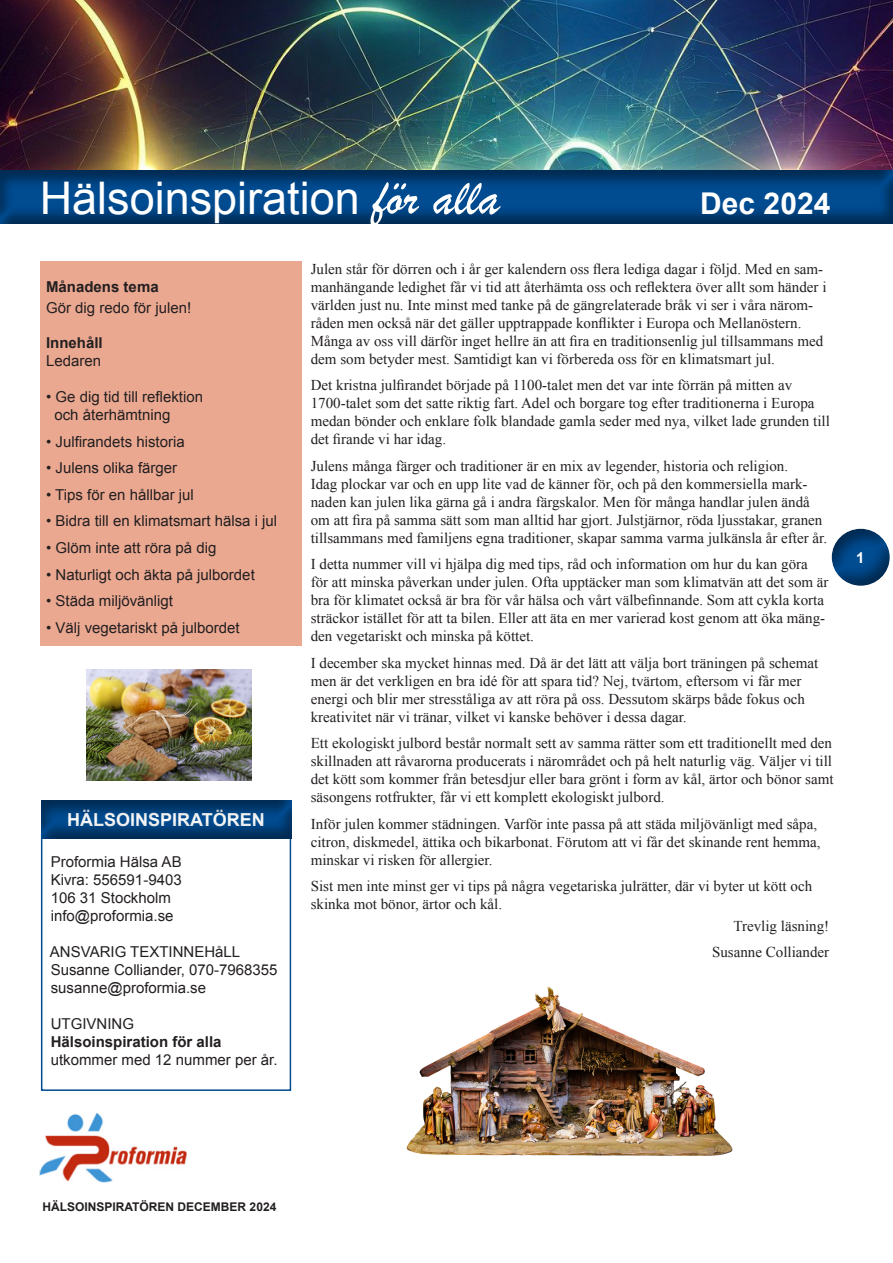
<style>
.page{position:relative;width:893px;height:1263px;background:#fff}
.page>*{position:absolute;margin:0;border:0;box-sizing:border-box;transform-origin:0 0}
.t1{font:45px "Arial";color:#fff}
.t2{font:700 30px "Arial";color:#fff}
.t3{font:700 18px "Arial";color:#fafafa}
.Brödtext{font:15px/18px "Times New Roman";color:#231f20}
.Brödtext-2{font:15px/18px "Arial";color:#231f20}
.titel{font:15px/21px "Arial";color:#231f20}
.titel-2{font:700 15px/18px "Arial";color:#231f20}
.t4{font:700 15px "Arial";color:#fff}
.t5{font:700 12px "Arial";color:#231f20}
.s1{font-family:"Brush Script";font-size:52.5px}
.s2{font-weight:700}
.s3{font-weight:400}
</style>
<div class="page">
<div style="left:831px;top:528px;width:62px;height:58px;background:#231f20;opacity:.5"></div>
<div style="left:41px;top:261px;width:261px;height:385px;background:#eaa891"></div>
<img style="left:39px;top:1113px;width:148px;height:69px">
<img style="left:87px;top:670px;width:165px;height:111px">
<img style="left:0;top:0;width:893px;height:157px">
<div style="left:0;top:157px;width:893px;height:69px;background:#231f20;opacity:.5"></div>
<div style="left:41px;top:834px;width:250px;height:257px;border:2px solid #014b90"></div>
<div style="left:39px;top:798px;width:262px;height:42px;background:#231f20;opacity:.5"></div>
<img style="left:406px;top:986px;width:327px;height:170px">
<p class="t1" style="left:40px;top:168px;width:462px">Hälsoinspiration <span class="s1">för alla</span></p>
<p class="t2" style="left:700px;top:183px;width:132px">Dec 2024</p>
<p class="titel" style="left:46px;top:276px;width:147px"><span class="s2">Månadens tema<br></span>Gör dig redo för julen!</p>
<p class="titel-2" style="left:46px;top:335px;width:58px">Innehåll<br><span class="s3">Ledaren</span></p>
<p class="Brödtext-2" style="left:54px;top:388px;width:150px;text-indent:-8px">• Ge dig tid till reflektion och återhämtning</p>
<p class="Brödtext-2" style="left:46px;top:433px;width:140px">• Julfirandets historia</p>
<p class="Brödtext-2" style="left:46px;top:459px;width:133px">• Julens olika färger</p>
<p class="Brödtext-2" style="left:46px;top:486px;width:149px">• Tips för en hållbar jul</p>
<p class="Brödtext-2" style="left:46px;top:512px;width:233px">• Bidra till en klimatsmart hälsa i jul</p>
<p class="Brödtext-2" style="left:46px;top:539px;width:172px">• Glöm inte att röra på dig</p>
<p class="Brödtext-2" style="left:46px;top:565px;width:210px">• Naturligt och äkta på julbordet</p>
<p class="Brödtext-2" style="left:46px;top:592px;width:128px">• Städa miljövänligt</p>
<p class="Brödtext-2" style="left:46px;top:618px;width:195px">• Välj vegetariskt på julbordet</p>
<p class="t3" style="left:67px;top:808px;width:199px">HÄLSOINSPIRATÖREN</p>
<p class="Brödtext-2" style="left:51px;top:852px;width:132px">Proformia Hälsa AB</p>
<p class="Brödtext-2" style="left:51px;top:870px;width:132px">Kivra: 556591-9403<br>106 31 Stockholm info@proformia.se</p>
<p class="Brödtext-2" style="left:50px;top:942px;width:229px">ANSVARIG TEXTINNEHåLL<br>Susanne Colliander, 070-7968355 susanne@proformia.se</p>
<p class="Brödtext-2" style="left:51px;top:1014px;width:228px">UTGIVNING<br><span class="s2">Hälsoinspiration för alla </span>utkommer med 12 nummer per år.</p>
<p class="Brödtext" style="left:311px;top:259px;width:517px">Julen står för dörren och i år ger kalendern oss flera lediga dagar i följd. Med en sam&shy;manhängande ledighet får vi tid att återhämta oss och reflektera över allt som händer i världen just nu. Inte minst med tanke på de gängrelaterade bråk vi ser i våra närom&shy;råden men också när det gäller upptrappade konflikter i Europa och Mellanöstern.<br>Många av oss vill därför inget hellre än att fira en traditionsenlig jul tillsammans med dem som betyder mest. Samtidigt kan vi förbereda oss för en klimatsmart jul.</p>
<p class="Brödtext" style="left:311px;top:376px;width:521px">Det kristna julfirandet började på 1100-talet men det var inte förrän på mitten av 1700-talet som det satte riktig fart. Adel och borgare tog efter traditionerna i Europa medan bönder och enklare folk blandade gamla seder med nya, vilket lade grunden till det firande vi har idag.</p>
<p class="Brödtext" style="left:311px;top:456px;width:518px">Julens många färger och traditioner är en mix av legender, historia och religion.<br>Idag plockar var och en upp lite vad de känner för, och på den kommersiella mark&shy;naden kan julen lika gärna gå i andra färgskalor. Men för många handlar julen ändå om att fira på samma sätt som man alltid har gjort. Julstjärnor, röda ljusstakar, granen tillsammans med familjens egna traditioner, skapar samma varma julkänsla år efter år.</p>
<p class="Brödtext" style="left:311px;top:555px;width:519px">I detta nummer vill vi hjälpa dig med tips, råd och information om hur du kan göra för att minska påverkan under julen. Ofta upptäcker man som klimatvän att det som är bra för klimatet också är bra för vår hälsa och vårt välbefinnande. Som att cykla korta sträckor istället för att ta bilen. Eller att äta en mer varierad kost genom att öka mäng&shy;den vegetariskt och minska på köttet.</p>
<p class="Brödtext" style="left:311px;top:653px;width:509px">I december ska mycket hinnas med. Då är det lätt att välja bort träningen på schemat men är det verkligen en bra idé för att spara tid? Nej, tvärtom, eftersom vi får mer energi och blir mer stresståliga av att röra på oss. Dessutom skärps både fokus och kreativitet när vi tränar, vilket vi kanske behöver i dessa dagar.</p>
<p class="Brödtext" style="left:311px;top:734px;width:524px;text-align:justify">Ett ekologiskt julbord består normalt sett av samma rätter som ett traditionellt med den skillnaden att råvarorna producerats i närområdet och på helt naturlig väg. Väljer vi till det kött som kommer från betesdjur eller bara grönt i form av kål, ärtor och bönor samt säsongens rotfrukter, får vi ett komplett ekologiskt julbord.</p>
<p class="Brödtext" style="left:311px;top:814px;width:511px">Inför julen kommer städningen. Varför inte passa på att städa miljövänligt med såpa, citron, diskmedel, ättika och bikarbonat. Förutom att vi får det skinande rent hemma, minskar vi risken för allergier.</p>
<p class="Brödtext" style="left:311px;top:877px;width:503px">Sist men inte minst ger vi tips på några vegetariska julrätter, där vi byter ut kött och skinka mot bönor, ärtor och kål.</p>
<p class="Brödtext" style="left:733px;top:916px;width:97px">Trevlig läsning!</p>
<p class="Brödtext" style="left:712px;top:943px;width:119px">Susanne Colliander</p>
<p class="t4" style="left:856px;top:548px;width:10px">1</p>
<p class="t5" style="left:43px;top:1199px;width:235px">HÄLSOINSPIRATÖREN DECEMBER 2024</p>
</div>
